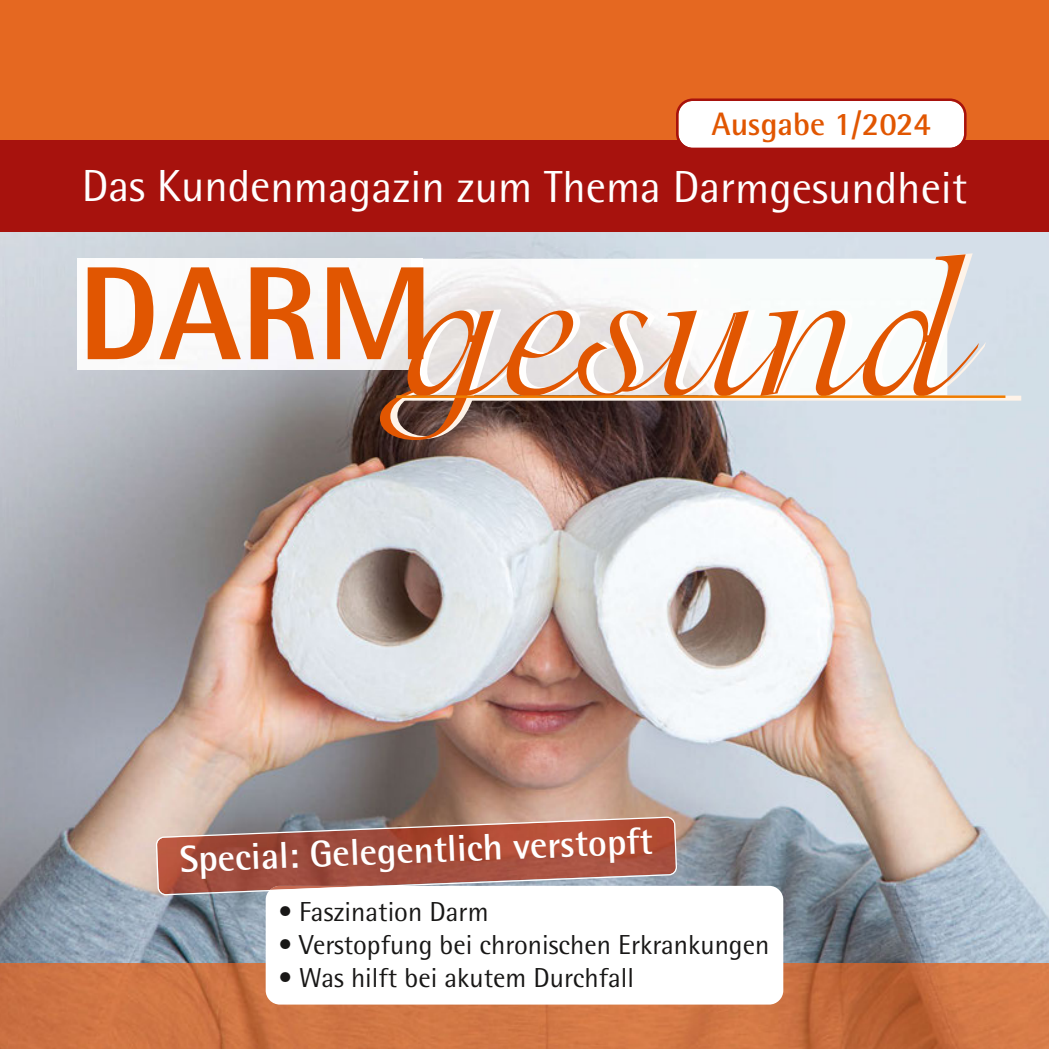
<style>
.page{position:relative;width:1049px;height:1049px;background:#fff}
.page>*{position:absolute;margin:0;border:0;box-sizing:border-box;transform-origin:0 0}
.t1{font:190.5px "Isadora";color:#e15601}
.t2{font:800 133px "Rotis Semi Sans Pro";color:#e15601}
.t3{font:45px "Rotis Semi Sans Pro";color:#fff}
.t4{font:700 37.5px "Rotis Semi Sans Pro";color:#fff}
.t5{font:700 32.5px "Rotis Semi Sans Pro";color:#e15601}
.t6{font:27.5px "Rotis Semi Sans Pro";color:#181716}
</style>
<div class="page">
<div style="left:0;top:0;width:1049px;height:153px;background:#e56821"></div>
<img style="left:0;top:232px;width:1049px;height:732px">
<div style="left:0;top:141px;width:1049px;height:91px;background:#a7120d"></div>
<img style="left:0;top:964px;width:1049px;height:85px">
<svg style="left:676px;top:98px;width:290px;height:50px;background:#f7eae8"></svg>
<div style="left:266px;top:886px;width:517px;height:118px;background:#fff;border-radius:14px"></div>
<svg style="left:156px;top:816px;width:521px;height:79px;background:#af6e61"></svg>
<div style="left:397px;top:396px;width:624px;height:5px;background:#fef3e8"></div>
<img style="left:78px;top:259px;width:309px;height:111px">
<div style="left:387px;top:259px;width:24px;height:111px;background:linear-gradient(to bottom,#fff,#e8e4e3)"></div>
<svg style="left:411px;top:259px;width:536px;height:136px"></svg>
<div style="left:411px;top:259px;width:11px;height:111px;background:#fff"></div>
<hr style="left:396px;top:395px;width:609px;height:3px;background:#ef7c00">
<p class="t5" style="left:711px;top:112px;width:221px">Ausgabe 1/2024</p>
<p class="t3" style="left:82px;top:171px;width:887px">Das Kundenmagazin zum Thema Darmgesundheit</p>
<p class="t1" style="left:406px;top:254px;width:555px">gesund</p>
<p class="t2" style="left:78px;top:235px;width:357px">DARM</p>
<p class="t4" style="left:179px;top:844px;width:475px;rotate:-2deg">Special: Gelegentlich verstopft</p>
<p class="t6" style="left:278px;top:902px;width:212px">• Faszination Darm</p>
<p class="t6" style="left:278px;top:935px;width:492px">• Verstopfung bei chronischen Erkrankungen</p>
<p class="t6" style="left:278px;top:968px;width:357px">• Was hilft bei akutem Durchfall</p>
</div>
